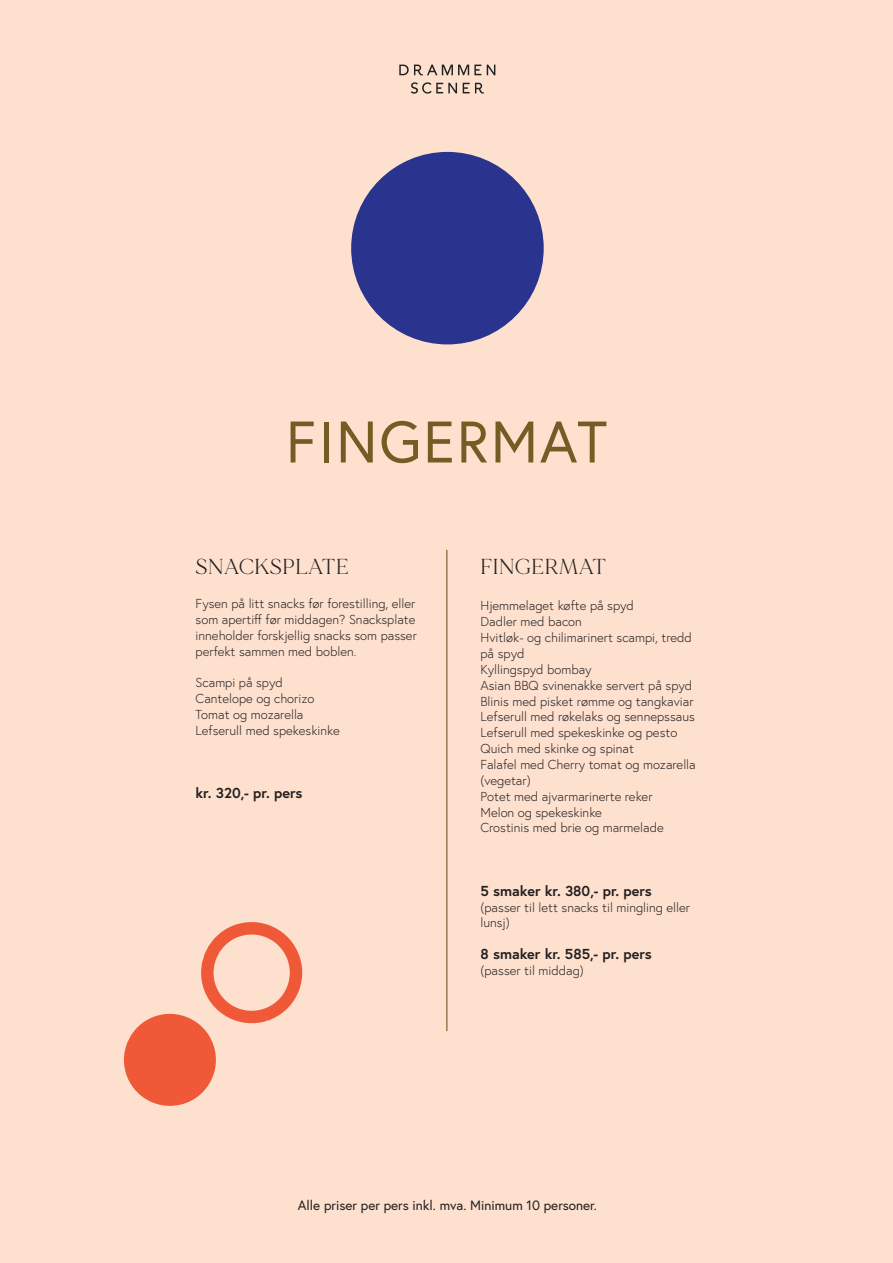
<style>
.page{position:relative;width:893px;height:1263px;background:#fde0ce}
.page>*{position:absolute;margin:0;border:0;box-sizing:border-box;transform-origin:0 0}
.t1{font:58.5px "Europa";letter-spacing:.03em;color:#775b25}
.t2{font:21.6px "MADE Mirage";letter-spacing:.025em;color:#231f20}
.t3{font:700 14.4px "Europa";color:#231f20}
.t4{font:13.5px "Europa";color:#231f20}
.t5{font:300 12.9px/15.9px "Europa";color:#231f20}
</style>
<div class="page">
<svg style="left:399px;top:64px;width:82px;height:11px"></svg>
<svg style="left:487px;top:65px;width:8px;height:10px"></svg>
<svg style="left:463px;top:83px;width:21px;height:11px"></svg>
<svg style="left:411px;top:82px;width:46px;height:12px"></svg>
<hr style="left:446px;top:550px;width:1px;height:481px;background:#775b25">
<div style="left:351px;top:152px;width:193px;height:192px;background:#2a348e;border-radius:50%"></div>
<svg style="left:124px;top:922px;width:179px;height:184px"></svg>
<p class="t1" style="left:286px;top:404px;width:323px">FINGERMAT</p>
<p class="t2" style="left:196px;top:553px;width:155px">SNACKSPLATE</p>
<p class="t2" style="left:480px;top:553px;width:127px">FINGERMAT</p>
<p class="t5" style="left:196px;top:595px;width:223px;text-align:justify">Fysen på litt snacks før forestilling, eller som apertiff før middagen? Snacksplate inneholder forskjellig snacks som passer perfekt sammen med boblen.</p>
<p class="t5" style="left:196px;top:675px;width:89px">Scampi på spyd</p>
<p class="t5" style="left:196px;top:691px;width:120px">Cantelope og chorizo</p>
<p class="t5" style="left:196px;top:706px;width:109px">Tomat og mozarella</p>
<p class="t5" style="left:196px;top:722px;width:146px">Lefserull med spekeskinke</p>
<p class="t3" style="left:196px;top:783px;width:108px">kr. 320,- pr. pers</p>
<p class="t5" style="left:480px;top:598px;width:155px">Hjemmelaget køfte på spyd</p>
<p class="t5" style="left:480px;top:614px;width:103px">Dadler med bacon</p>
<p class="t5" style="left:480px;top:629px;width:213px">Hvitløk- og chilimarinert scampi, tredd på spyd</p>
<p class="t5" style="left:480px;top:661px;width:113px">Kyllingspyd bombay</p>
<p class="t5" style="left:480px;top:677px;width:213px">Asian BBQ svinenakke servert på spyd</p>
<p class="t5" style="left:480px;top:693px;width:215px">Blinis med pisket rømme og tangkaviar</p>
<p class="t5" style="left:480px;top:709px;width:216px">Lefserull med røkelaks og sennepssaus</p>
<p class="t5" style="left:480px;top:725px;width:198px">Lefserull med spekeskinke og pesto</p>
<p class="t5" style="left:480px;top:740px;width:155px">Quich med skinke og spinat</p>
<p class="t5" style="left:480px;top:756px;width:217px">Falafel med Cherry tomat og mozarella (vegetar)</p>
<p class="t5" style="left:480px;top:788px;width:174px">Potet med ajvarmarinerte reker</p>
<p class="t5" style="left:480px;top:804px;width:123px">Melon og spekeskinke</p>
<p class="t5" style="left:480px;top:820px;width:185px">Crostinis med brie og marmelade</p>
<p class="t3" style="left:480px;top:881px;width:173px">5 smaker kr. 380,- pr. pers</p>
<p class="t5" style="left:480px;top:899px;width:211px">(passer til lett snacks til mingling eller lunsj)</p>
<p class="t3" style="left:480px;top:944px;width:173px">8 smaker kr. 585,- pr. pers</p>
<p class="t5" style="left:480px;top:962px;width:105px">(passer til middag)</p>
<p class="t4" style="left:298px;top:1196px;width:301px">Alle priser per pers inkl. mva. Minimum 10 personer.</p>
</div>
